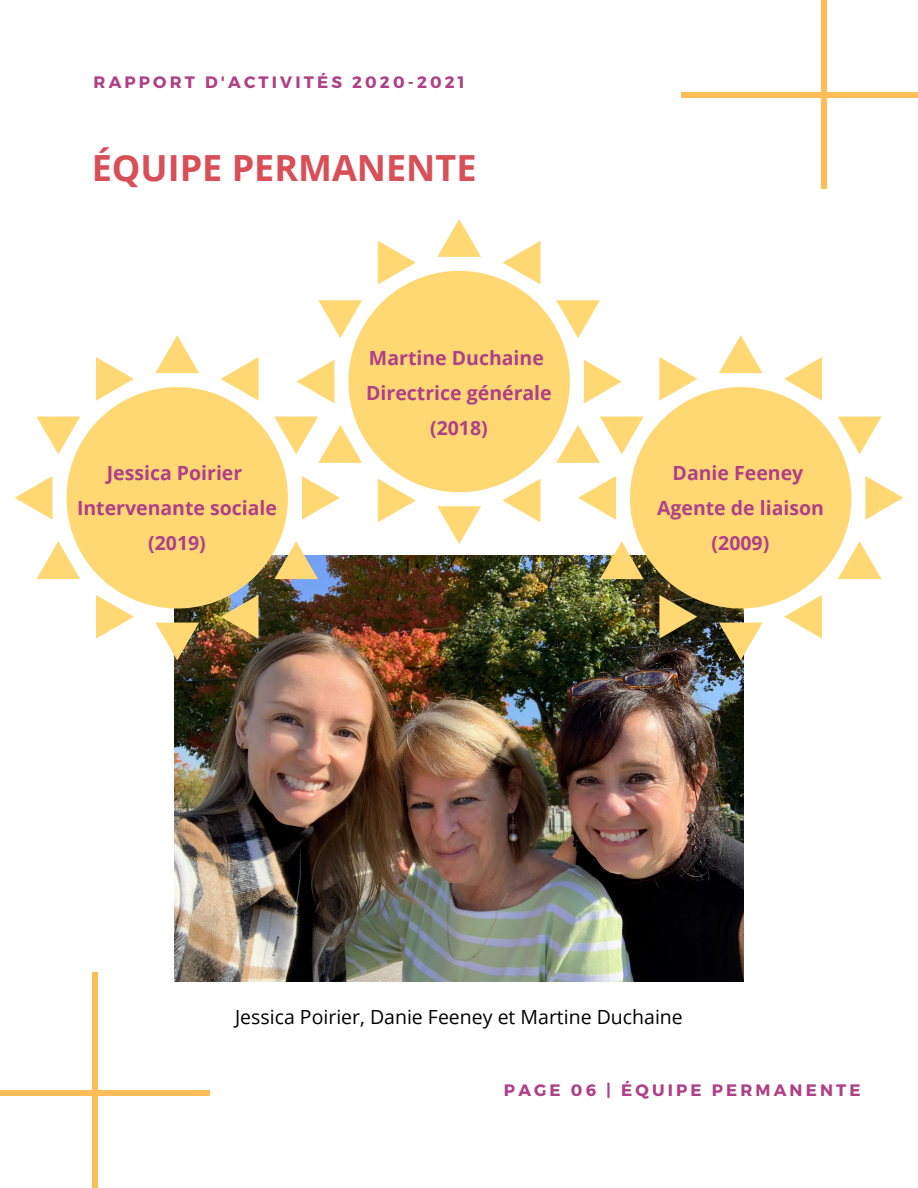
<style>
.page{position:relative;width:918px;height:1188px;background:#fff}
.page>*{position:absolute;margin:0;border:0;box-sizing:border-box;transform-origin:0 0}
.t1{font:700 36px "Open Sans";color:#d84f58}
.t2{font:700 19.5px/34.8px "Open Sans";color:#af4087;text-align:center}
.t3{font:19.5px "Open Sans";color:#000}
.t4{font:700 16.5px "Montserrat";letter-spacing:.19em;color:#af4087}
</style>
<div class="page">
<div style="left:681px;top:92px;width:237px;height:6px;background:#ffbd59"></div>
<div style="left:821px;top:0;width:6px;height:189px;background:#ffbd59"></div>
<div style="left:0;top:1091px;width:210px;height:5px;background:#ffbd59"></div>
<div style="left:92px;top:972px;width:6px;height:216px;background:#ffbd59"></div>
<svg style="left:349px;top:271px;width:221px;height:221px;background:#ffdc87"></svg>
<svg style="left:437px;top:219px;width:44px;height:38px"></svg>
<svg style="left:378px;top:241px;width:38px;height:43px"></svg>
<svg style="left:318px;top:300px;width:44px;height:38px"></svg>
<svg style="left:297px;top:360px;width:37px;height:43px"></svg>
<svg style="left:378px;top:479px;width:38px;height:43px"></svg>
<svg style="left:437px;top:506px;width:44px;height:38px"></svg>
<svg style="left:503px;top:479px;width:37px;height:43px"></svg>
<svg style="left:584px;top:360px;width:38px;height:43px"></svg>
<svg style="left:556px;top:300px;width:44px;height:38px"></svg>
<svg style="left:503px;top:241px;width:37px;height:43px"></svg>
<img style="left:174px;top:555px;width:570px;height:427px">
<svg style="left:630px;top:387px;width:221px;height:222px;background:#f8d57f"></svg>
<svg style="left:719px;top:335px;width:44px;height:38px"></svg>
<svg style="left:659px;top:357px;width:38px;height:44px"></svg>
<svg style="left:556px;top:417px;width:88px;height:46px"></svg>
<svg style="left:578px;top:476px;width:38px;height:44px"></svg>
<svg style="left:600px;top:541px;width:44px;height:38px"></svg>
<svg style="left:659px;top:595px;width:38px;height:44px;background:#917d42"></svg>
<svg style="left:719px;top:623px;width:43px;height:37px"></svg>
<svg style="left:784px;top:595px;width:38px;height:44px"></svg>
<svg style="left:838px;top:541px;width:43px;height:38px"></svg>
<svg style="left:865px;top:476px;width:38px;height:44px"></svg>
<svg style="left:838px;top:417px;width:43px;height:37px"></svg>
<svg style="left:784px;top:357px;width:38px;height:44px"></svg>
<svg style="left:67px;top:387px;width:221px;height:222px;background:#f8d680"></svg>
<svg style="left:155px;top:335px;width:44px;height:38px"></svg>
<svg style="left:96px;top:357px;width:38px;height:44px"></svg>
<svg style="left:37px;top:417px;width:43px;height:37px"></svg>
<svg style="left:15px;top:476px;width:38px;height:44px"></svg>
<svg style="left:36px;top:541px;width:44px;height:38px"></svg>
<svg style="left:96px;top:595px;width:38px;height:44px"></svg>
<svg style="left:155px;top:623px;width:44px;height:37px"></svg>
<img style="left:221px;top:595px;width:38px;height:44px">
<svg style="left:274px;top:541px;width:44px;height:38px"></svg>
<svg style="left:302px;top:476px;width:38px;height:44px"></svg>
<svg style="left:274px;top:417px;width:88px;height:46px"></svg>
<svg style="left:221px;top:357px;width:38px;height:44px"></svg>
<p class="t4" style="left:94px;top:71px;width:373px">RAPPORT D'ACTIVITÉS 2020-2021</p>
<h1 class="t1" style="left:92px;top:142px;width:386px">ÉQUIPE PERMANENTE</h1>
<p class="t2" style="left:77px;top:455px;width:202px">Jessica Poirier<br>Intervenante sociale (2019)</p>
<p class="t2" style="left:366px;top:340px;width:187px">Martine Duchaine<br>Directrice générale (2018)</p>
<p class="t2" style="left:657px;top:455px;width:168px">Danie Feeney<br>Agente de liaison (2009)</p>
<p class="t3" style="left:235px;top:1003px;width:449px">Jessica Poirier, Danie Feeney et Martine Duchaine</p>
<p class="t4" style="left:504px;top:1080px;width:358px">PAGE 06 | ÉQUIPE PERMANENTE</p>
</div>
